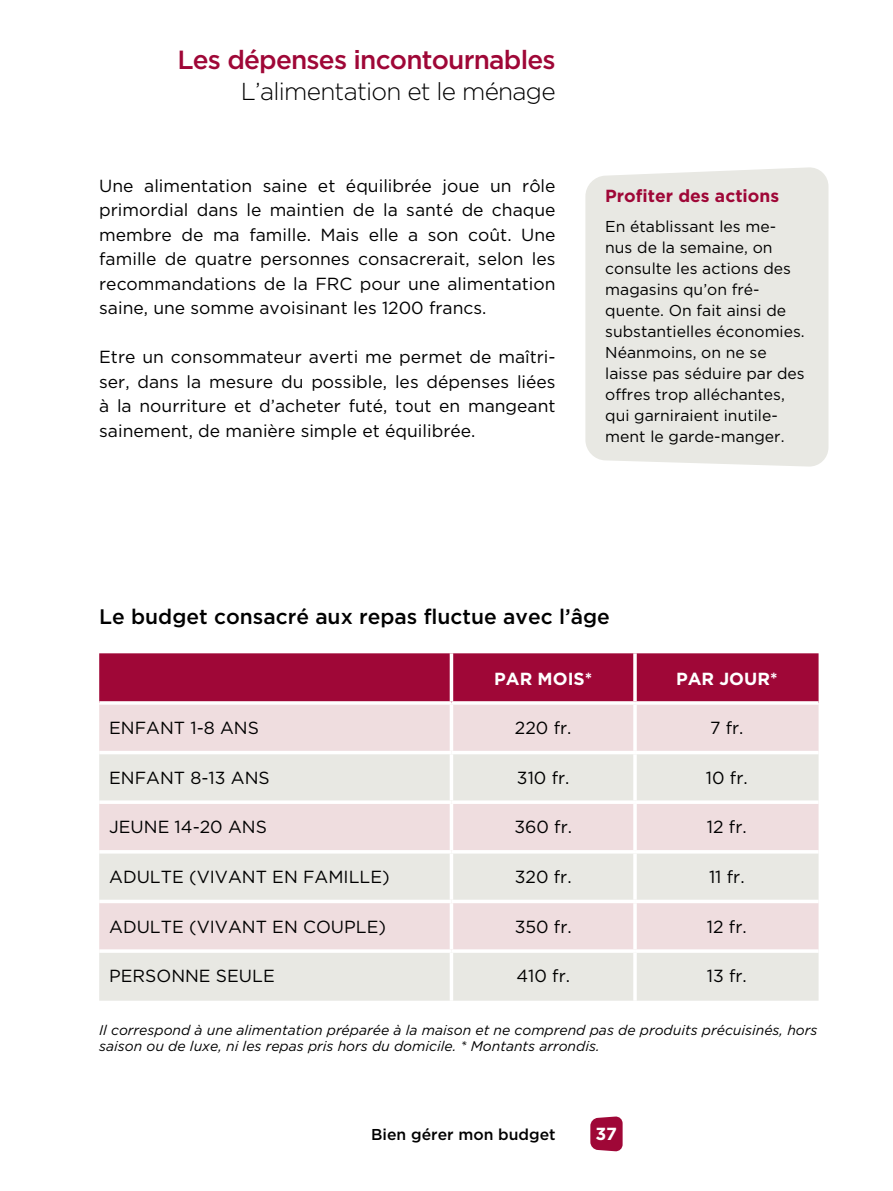
<style>
.page{position:relative;width:893px;height:1191px;background:#fff}
.page>*{position:absolute;margin:0;border:0;box-sizing:border-box;transform-origin:0 0}
.t1{font:500 26.25px "Gotham";letter-spacing:-.03em;color:#9f0737}
.t2{font:300 24.5px "Gotham";letter-spacing:-.03em;color:#000}
.t3{font:500 21px "Gotham";color:#000}
.t4{font:17.5px/24.5px "Gotham";color:#000;text-align:justify}
.t5{font:700 17.5px "Gotham";color:#fff}
.t6{font:700 17.5px "Gotham";color:#9f0737}
.t7{font:15.75px/21px "Gotham";color:#000}
.t8{font:500 15.75px "Gotham";color:#000}
.t9{font:italic 14px/15.8px "Gotham";color:#000}
</style>
<div class="page">
<div style="left:585px;top:167px;width:243px;height:300px;background:#e8e8e3"></div>
<svg style="left:590px;top:1116px;width:33px;height:35px"></svg>
<div style="left:99px;top:653px;width:720px;height:48px;background:#9f0737"></div>
<div style="left:99px;top:704px;width:720px;height:47px;background:#efdddf"></div>
<svg style="left:99px;top:754px;width:720px;height:246px;background:#eae3e1"></svg>
<hr style="left:450px;top:653px;width:3px;height:48px;background:#fff">
<svg style="left:633px;top:653px;width:4px;height:48px"></svg>
<hr style="left:450px;top:704px;width:3px;height:47px;background:#fff">
<hr style="left:633px;top:704px;width:4px;height:47px;background:#fbf7f7">
<hr style="left:450px;top:754px;width:3px;height:46px;background:#fff">
<hr style="left:633px;top:754px;width:4px;height:46px;background:#f9f9f8">
<hr style="left:99px;top:800px;width:352px;height:4px;background:#fff">
<hr style="left:451px;top:800px;width:184px;height:4px;background:#fff">
<hr style="left:450px;top:804px;width:3px;height:46px;background:#fff">
<hr style="left:635px;top:800px;width:184px;height:4px;background:#fff">
<hr style="left:633px;top:804px;width:4px;height:46px;background:#fff">
<hr style="left:99px;top:850px;width:352px;height:3px;background:#fff">
<hr style="left:451px;top:850px;width:184px;height:3px;background:#fff">
<hr style="left:450px;top:853px;width:3px;height:46px;background:#fff">
<hr style="left:635px;top:850px;width:184px;height:3px;background:#fff">
<hr style="left:633px;top:853px;width:4px;height:46px;background:#f9f9f8">
<svg style="left:99px;top:899px;width:352px;height:4px"></svg>
<svg style="left:451px;top:899px;width:184px;height:4px"></svg>
<hr style="left:450px;top:903px;width:3px;height:46px;background:#fff">
<svg style="left:635px;top:899px;width:184px;height:4px"></svg>
<hr style="left:633px;top:903px;width:4px;height:46px;background:#fbf8f8">
<hr style="left:99px;top:949px;width:352px;height:3px;background:#fff">
<hr style="left:451px;top:949px;width:184px;height:3px;background:#fff">
<hr style="left:450px;top:952px;width:3px;height:48px;background:#fff">
<hr style="left:635px;top:949px;width:184px;height:3px;background:#fff">
<hr style="left:633px;top:952px;width:4px;height:48px;background:#fff">
<h1 class="t1" style="left:177px;top:45px;width:380px">Les dépenses incontournables</h1>
<h2 class="t2" style="left:241px;top:78px;width:316px">L’alimentation et le ménage</h2>
<p class="t4" style="left:99px;top:173px;width:458px">Une alimentation saine et équilibrée joue un rôle primordial dans le maintien de la santé de chaque membre de ma famille. Mais elle a son coût. Une famille de quatre personnes consacrerait, selon les recommandations de la FRC pour une alimentation saine, une somme avoisinant les 1200 francs.</p>
<p class="t4" style="left:99px;top:345px;width:458px">Etre un consommateur averti me permet de maîtri&shy;ser, dans la mesure du possible, les dépenses liées à la nourriture et d’acheter futé, tout en mangeant sainement, de manière simple et équilibrée.</p>
<p class="t6" style="left:605px;top:186px;width:175px">Profiter des actions</p>
<p class="t7" style="left:605px;top:216px;width:201px">En établissant les me&shy;nus de la semaine, on consulte les actions des magasins qu’on fré&shy;quente. On fait ainsi de substantielles économies.<br>Néanmoins, on ne se laisse pas séduire par des offres trop alléchantes, qui garniraient inutile&shy;ment le garde-manger.</p>
<p class="t3" style="left:99px;top:605px;width:512px">Le budget consacré aux repas fluctue avec l’âge</p>
<p class="t5" style="left:494px;top:668px;width:100px">PAR MOIS*</p>
<p class="t5" style="left:676px;top:668px;width:103px">PAR JOUR*</p>
<p class="t4" style="left:109px;top:715px;width:151px">ENFANT 1-8 ANS</p>
<p class="t4" style="left:515px;top:715px;width:58px">220 fr.</p>
<p class="t4" style="left:710px;top:715px;width:35px">7 fr.</p>
<p class="t4" style="left:109px;top:765px;width:162px">ENFANT 8-13 ANS</p>
<p class="t4" style="left:517px;top:765px;width:54px">310 fr.</p>
<p class="t4" style="left:706px;top:765px;width:43px">10 fr.</p>
<p class="t4" style="left:109px;top:814px;width:159px">JEUNE 14-20 ANS</p>
<p class="t4" style="left:514px;top:814px;width:59px">360 fr.</p>
<p class="t4" style="left:707px;top:814px;width:41px">12 fr.</p>
<p class="t4" style="left:109px;top:864px;width:282px">ADULTE (VIVANT EN FAMILLE)</p>
<p class="t4" style="left:515px;top:864px;width:58px">320 fr.</p>
<p class="t4" style="left:709px;top:864px;width:37px">11 fr.</p>
<p class="t4" style="left:109px;top:914px;width:278px">ADULTE (VIVANT EN COUPLE)</p>
<p class="t4" style="left:515px;top:914px;width:58px">350 fr.</p>
<p class="t4" style="left:707px;top:914px;width:41px">12 fr.</p>
<p class="t4" style="left:109px;top:963px;width:167px">PERSONNE SEULE</p>
<p class="t4" style="left:516px;top:963px;width:55px">410 fr.</p>
<p class="t4" style="left:707px;top:963px;width:42px">13 fr.</p>
<p class="t9" style="left:99px;top:1022px;width:720px">Il correspond à une alimentation préparée à la maison et ne comprend pas de produits précuisinés, hors saison ou de luxe, ni les repas pris hors du domicile. * Montants arrondis.</p>
<p class="t8" style="left:371px;top:1125px;width:186px">Bien gérer mon budget</p>
<p class="t5" style="left:595px;top:1124px;width:23px">37</p>
</div>
